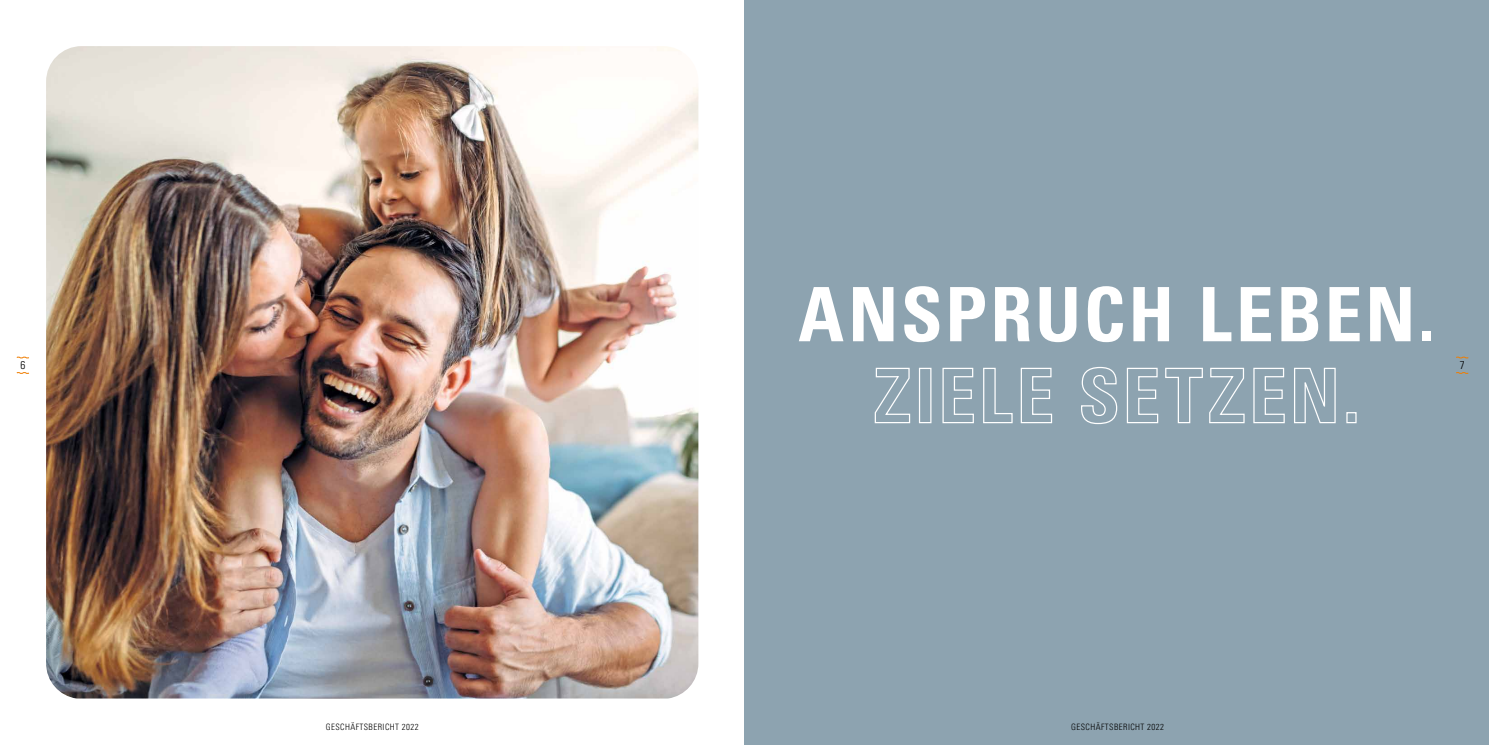
<style>
.page{position:relative;width:1489px;height:745px;background:#fff}
.page>*{position:absolute;margin:0;border:0;box-sizing:border-box;transform-origin:0 0}
.t1{font:700 condensed 75px/81.2px "Univers LT Std";letter-spacing:.04em;color:#fff;text-align:center}
.t2{font:300 condensed 11.25px "Univers LT Std";color:#000}
.t3{font:300 condensed 8.75px "Univers LT Std";letter-spacing:.05em;color:#000}
</style>
<div class="page">
<div style="left:744px;top:0;width:744px;height:744px;background:#8da3b0"></div>
<img style="left:46px;top:46px;width:652px;height:652px">
<svg style="left:16px;top:356px;width:13px;height:2px"></svg>
<svg style="left:16px;top:372px;width:13px;height:2px"></svg>
<svg style="left:1456px;top:356px;width:12px;height:2px"></svg>
<svg style="left:1456px;top:372px;width:12px;height:2px"></svg>
<h1 class="t1" style="left:798px;top:273px;width:638px">ANSPRUCH LEBEN.<br>ZIELE SETZEN.</h1>
<p class="t2" style="left:20px;top:358px;width:6px">6</p>
<p class="t2" style="left:1459px;top:358px;width:6px">7</p>
<p class="t3" style="left:326px;top:720px;width:94px">GESCHÄFTSBERICHT 2022</p>
<p class="t3" style="left:1071px;top:720px;width:94px">GESCHÄFTSBERICHT 2022</p>
</div>
